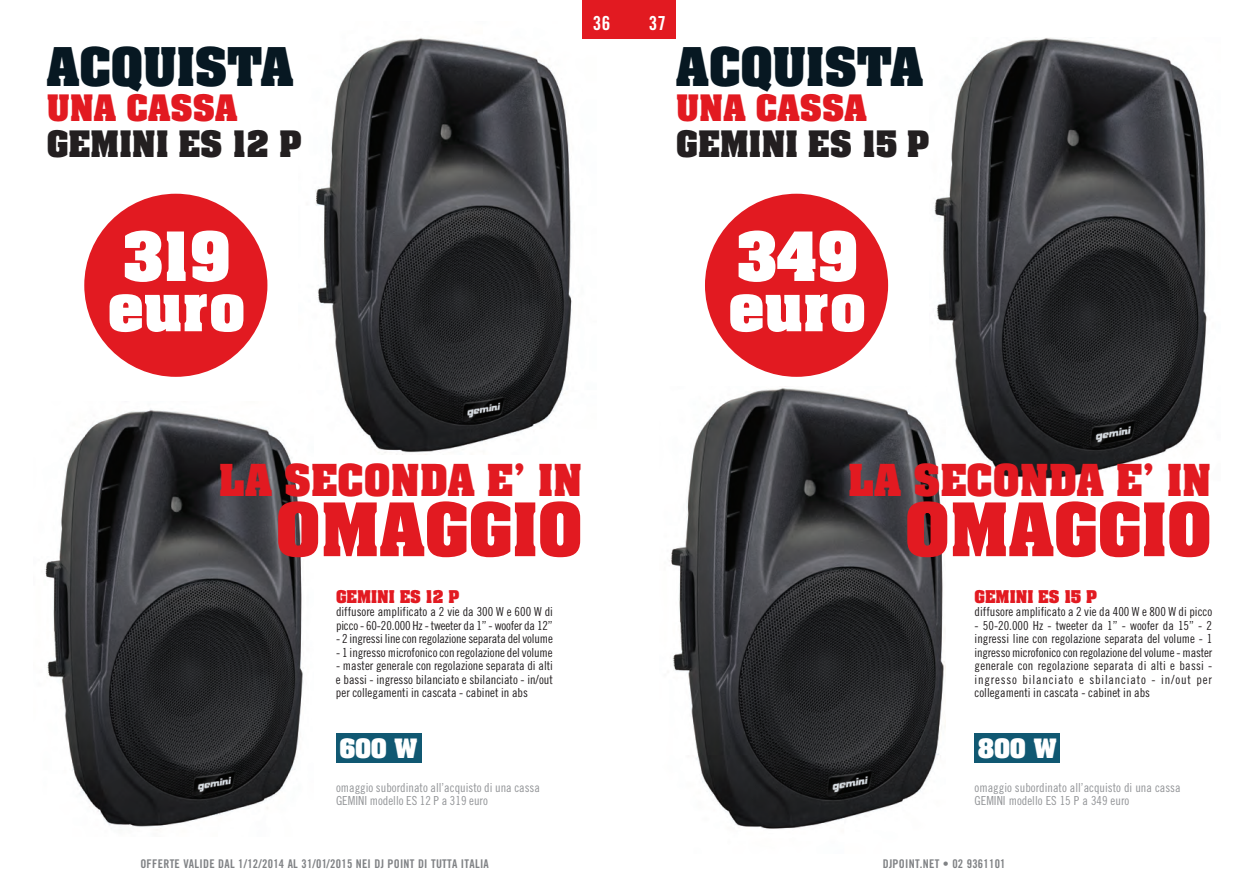
<style>
.page{position:relative;width:1259px;height:893px;background:#fff}
.page>*{position:absolute;margin:0;border:0;box-sizing:border-box;transform-origin:0 0}
.t1{font:700 62.7px "Aachen Std";color:#e21a21}
.t2{font:700 57.75px/50.2px "Aachen Std";letter-spacing:.015em;color:#fff}
.t3{font:700 45.45px "Aachen Std";color:#071822}
.t4{font:700 37.5px "Aachen Std";color:#e21a21}
.t5{font:700 31.05px "Aachen Std";color:#231f20}
.t6{font:700 31.05px "Aachen Std";color:#e21a21}
.t7{font:700 22.8px "Aachen Std";letter-spacing:.015em;color:#fff}
.t8{font:19.35px "Trade Gothic LT Std Bd Cn 20";color:#fff}
.t9{font:700 15px "Aachen Std";color:#e21a21}
.t10{font:12.45px/13.5px "Trade Gothic LT Std Cn 18";color:#231f20;text-align:justify}
.t11{font:12.45px/13.5px "Trade Gothic LT Std Cn 18";color:#939598}
.t12{font:12px "Trade Gothic LT Std Bd Cn 20";letter-spacing:.02em;color:#808285}
</style>
<div class="page">
<img style="left:315px;top:21px;width:281px;height:432px">
<div style="left:583px;top:0;width:93px;height:38px;background:#e21a21"></div>
<img style="left:934px;top:38px;width:273px;height:441px">
<img style="left:671px;top:386px;width:274px;height:443px">
<img style="left:45px;top:409px;width:258px;height:418px">
<div style="left:84px;top:194px;width:183px;height:183px;background:#e21a21;border-radius:50%"></div>
<div style="left:705px;top:194px;width:183px;height:183px;background:#e21a21;border-radius:50%"></div>
<div style="left:336px;top:733px;width:85px;height:29px;background:#105872"></div>
<div style="left:974px;top:733px;width:85px;height:29px;background:#105872"></div>
<h3 class="t3" style="left:47px;top:43px;width:248px">ACQUISTA</h3>
<h3 class="t6" style="left:47px;top:93px;width:192px">UNA CASSA</h3>
<h3 class="t5" style="left:47px;top:128px;width:256px">GEMINI ES 12 P</h3>
<h3 class="t8" style="left:593px;top:16px;width:19px">36</h3>
<h3 class="t8" style="left:648px;top:16px;width:19px">37</h3>
<h3 class="t3" style="left:676px;top:43px;width:248px">ACQUISTA</h3>
<h3 class="t6" style="left:676px;top:93px;width:192px">UNA CASSA</h3>
<h3 class="t5" style="left:676px;top:128px;width:254px">GEMINI ES 15 P</h3>
<h2 class="t2" style="left:108px;top:236px;width:139px">319 euro</h2>
<h2 class="t2" style="left:728px;top:236px;width:139px">349 euro</h2>
<h3 class="t4" style="left:220px;top:461px;width:364px">LA SECONDA E’ IN</h3>
<h1 class="t1" style="left:276px;top:498px;width:309px">OMAGGIO</h1>
<p class="t9" style="left:336px;top:589px;width:125px">GEMINI ES 12 P</p>
<p class="t10" style="left:336px;top:606px;width:218px">diffusore amplificato a 2 vie da 300 W e 600 W di picco - 60-20.000 Hz - tweeter da 1” - woofer da 12”</p>
<p class="t10" style="left:336px;top:633px;width:218px">- 2 ingressi line con regolazione separata del volume</p>
<p class="t10" style="left:336px;top:647px;width:218px">- 1 ingresso microfonico con regolazione del volume</p>
<p class="t10" style="left:336px;top:660px;width:218px">- master generale con regolazione separata di alti e bassi - ingresso bilanciato e sbilanciato - in/out per collegamenti in cascata - cabinet in abs</p>
<h3 class="t4" style="left:848px;top:461px;width:364px">LA SECONDA E’ IN</h3>
<h1 class="t1" style="left:904px;top:498px;width:309px">OMAGGIO</h1>
<p class="t9" style="left:974px;top:589px;width:124px">GEMINI ES 15 P</p>
<p class="t10" style="left:974px;top:606px;width:239px">diffusore amplificato a 2 vie da 400 W e 800 W di picco</p>
<p class="t10" style="left:974px;top:620px;width:239px">- 50-20.000 Hz - tweeter da 1” - woofer da 15” - 2 ingressi line con regolazione separata del volume - 1 ingresso microfonico con regolazione del volume - master generale con regolazione separata di alti e bassi - ingresso bilanciato e sbilanciato - in/out per collegamenti in cascata - cabinet in abs</p>
<h3 class="t7" style="left:340px;top:737px;width:79px">600 W</h3>
<h3 class="t7" style="left:978px;top:737px;width:80px">800 W</h3>
<p class="t11" style="left:336px;top:782px;width:205px">omaggio subordinato all’acquisto di una cassa<br>GEMINI modello ES 12 P a 319 euro</p>
<p class="t11" style="left:974px;top:782px;width:207px">omaggio subordinato all’acquisto di una cassa<br>GEMINI modello ES 15 P a 349 euro</p>
<p class="t12" style="left:140px;top:859px;width:350px">OFFERTE VALIDE DAL 1/12/2014 AL 31/01/2015 NEI DJ POINT DI TUTTA ITALIA</p>
<p class="t12" style="left:883px;top:859px;width:124px">DJPOINT.NET • 02 9361101</p>
</div>
